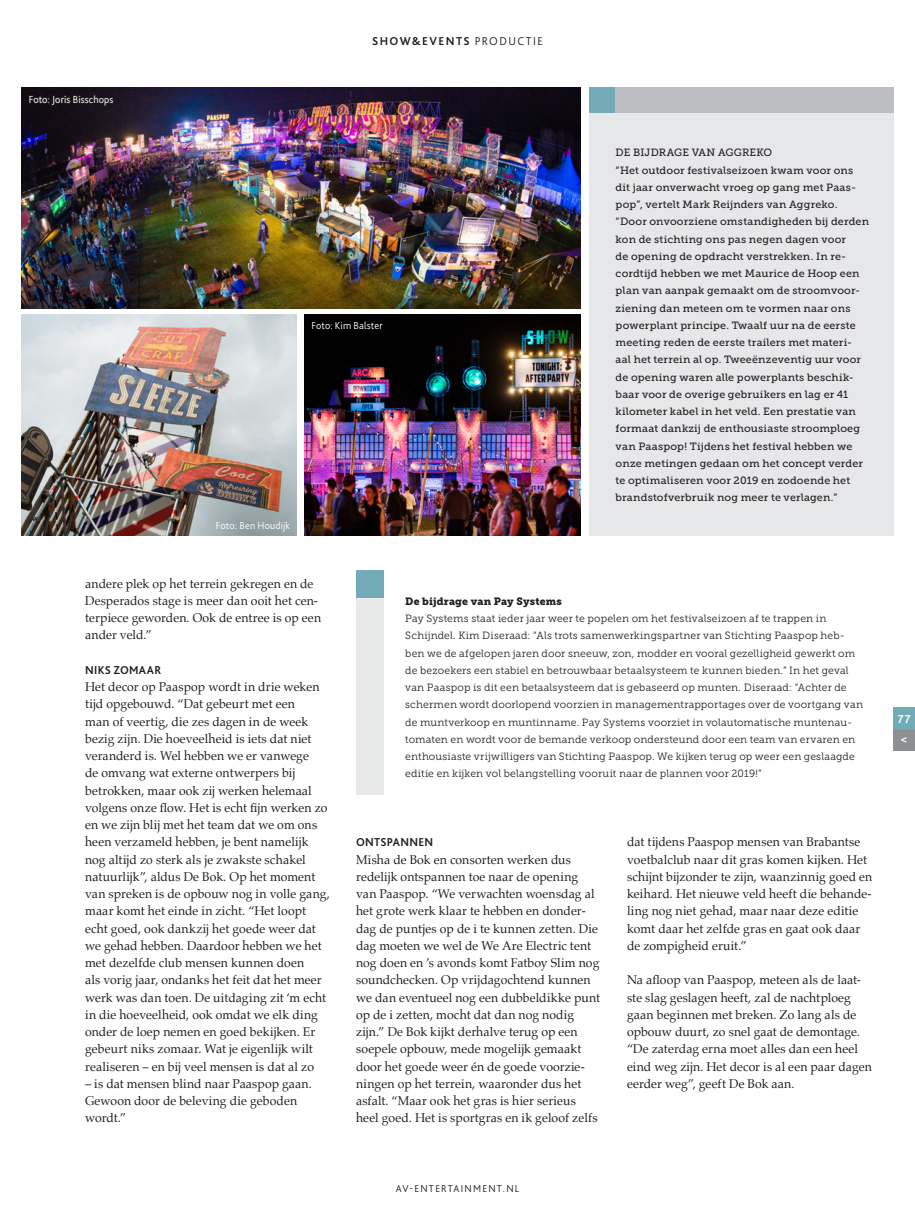
<style>
.page{position:relative;width:915px;height:1212px;background:#fff}
.page>*{position:absolute;margin:0;border:0;box-sizing:border-box;transform-origin:0 0}
.t1{font:12.75px/17.2px "Palatino";letter-spacing:.005em;color:#231f20;scale:.96 1}
.t2{font:700 12px "Bliss 2";letter-spacing:.025em;color:#231f20;scale:.96 1}
.t3{font:700 12px "Bliss 2";letter-spacing:.12em;color:#231f20}
.t4{font:700 12px/20.7px "Bliss 2";color:#fff}
.t5{font:10.5px/17.2px "Museo Slab 500";letter-spacing:.015em;color:#231f20}
.t6{font:10.5px/17.2px "Museo Slab 300";letter-spacing:.015em;color:#231f20}
.t7{font:300 10.5px "Bliss 2";letter-spacing:.015em;color:#fff}
.t8{font:10.5px "Museo Slab 900";letter-spacing:.015em;color:#231f20}
.t9{font:300 10.5px "Bliss 2";letter-spacing:.125em;color:#231f20}
.s1{font-weight:300}
</style>
<div class="page">
<div style="left:893px;top:728px;width:21px;height:22px;background:#8d8f92"></div>
<div style="left:893px;top:707px;width:21px;height:22px;background:#72abb6"></div>
<div style="left:356px;top:570px;width:27px;height:224px;background:#e8e9e9"></div>
<div style="left:356px;top:570px;width:27px;height:27px;background:#72abb6"></div>
<div style="left:588px;top:89px;width:305px;height:447px;background:#e6e7e9"></div>
<div style="left:588px;top:87px;width:305px;height:25px;background:#bcbdc0"></div>
<div style="left:588px;top:87px;width:26px;height:25px;background:#72abb6"></div>
<img style="left:21px;top:315px;width:276px;height:221px">
<img style="left:21px;top:87px;width:559px;height:221px">
<img style="left:305px;top:315px;width:275px;height:221px">
<svg style="left:28px;top:94px;width:86px;height:13px"></svg>
<p class="t7" style="left:29px;top:93px;width:86px">Foto: Joris Bisschops</p>
<p class="t3" style="left:372px;top:33px;width:172px">SHOW&amp;EVENTS <span class="s1">PRODUCTIE</span></p>
<p class="t7" style="left:311px;top:319px;width:73px">Foto: Kim Balster</p>
<p class="t7" style="left:216px;top:519px;width:75px">Foto: Ben Houdijk</p>
<p class="t5" style="left:615px;top:144px;width:255px">DE BIJDRAGE VAN AGGREKO<br>“Het outdoor festivalseizoen kwam voor ons dit jaar onverwacht vroeg op gang met Paas&shy;pop”, vertelt Mark Reijnders van Aggreko. “Door onvoorziene omstandigheden bij derden kon de stichting ons pas negen dagen voor<br>de opening de opdracht verstrekken. In re&shy;cordtijd hebben we met Maurice de Hoop een plan van aanpak gemaakt om de stroomvoor&shy;ziening dan meteen om te vormen naar ons powerplant principe. Twaalf uur na de eerste meeting reden de eerste trailers met materi&shy;aal het terrein al op. Tweeënzeventig uur voor de opening waren alle powerplants beschik&shy;baar voor de overige gebruikers en lag er 41 kilometer kabel in het veld. Een prestatie van formaat dankzij de enthousiaste stroomploeg van Paaspop! Tijdens het festival hebben we onze metingen gedaan om het concept verder te optimaliseren voor 2019 en zodoende het brandstofverbruik nog meer te verlagen.”</p>
<p class="t1" style="left:85px;top:574px;width:247px">andere plek op het terrein gekregen en de Desperados stage is meer dan ooit het cen&shy;terpiece geworden. Ook de entree is op een ander veld.”</p>
<p class="t2" style="left:85px;top:662px;width:81px">NIKS ZOMAAR</p>
<p class="t1" style="left:85px;top:678px;width:256px">Het decor op Paaspop wordt in drie weken tijd opgebouwd. “Dat gebeurt met een<br>man of veertig, die zes dagen in de week bezig zijn. Die hoeveelheid is iets dat niet veranderd is. Wel hebben we er vanwege<br>de omvang wat externe ontwerpers bij betrokken, maar ook zij werken helemaal volgens onze flow. Het is echt fijn werken zo en we zijn blij met het team dat we om ons heen verzameld hebben, je bent namelijk nog altijd zo sterk als je zwakste schakel natuurlijk”, aldus De Bok. Op het moment van spreken is de opbouw nog in volle gang, maar komt het einde in zicht. “Het loopt echt goed, ook dankzij het goede weer dat we gehad hebben. Daardoor hebben we het met dezelfde club mensen kunnen doen<br>als vorig jaar, ondanks het feit dat het meer werk was dan toen. De uitdaging zit ‘m echt in die hoeveelheid, ook omdat we elk ding onder de loep nemen en goed bekijken. Er gebeurt niks zomaar. Wat je eigenlijk wilt realiseren – en bij veel mensen is dat al zo</p>
<p class="t1" style="left:85px;top:1075px;width:238px">– is dat mensen blind naar Paaspop gaan.<br>Gewoon door de beleving die geboden wordt.”</p>
<p class="t8" style="left:405px;top:595px;width:158px">De bijdrage van Pay Systems</p>
<p class="t6" style="left:405px;top:610px;width:459px">Pay Systems staat ieder jaar weer te popelen om het festivalseizoen af te trappen in Schijndel. Kim Diseraad: “Als trots samenwerkingspartner van Stichting Paaspop heb&shy;ben we de afgelopen jaren door sneeuw, zon, modder en vooral gezelligheid gewerkt om de bezoekers een stabiel en betrouwbaar betaalsysteem te kunnen bieden.” In het geval van Paaspop is dit een betaalsysteem dat is gebaseerd op munten. Diseraad: “Achter de schermen wordt doorlopend voorzien in managementrapportages over de voortgang van de muntverkoop en muntinname. Pay Systems voorziet in volautomatische muntenau&shy;tomaten en wordt voor de bemande verkoop ondersteund door een team van ervaren en enthousiaste vrijwilligers van Stichting Paaspop. We kijken terug op weer een geslaagde editie en kijken vol belangstelling vooruit naar de plannen voor 2019!”</p>
<p class="t2" style="left:356px;top:835px;width:82px">ONTSPANNEN</p>
<p class="t1" style="left:356px;top:850px;width:256px">Misha de Bok en consorten werken dus redelijk ontspannen toe naar de opening van Paaspop. “We verwachten woensdag al het grote werk klaar te hebben en donder&shy;dag de puntjes op de i te kunnen zetten. Die dag moeten we wel de We Are Electric tent nog doen en ’s avonds komt Fatboy Slim nog soundchecken. Op vrijdagochtend kunnen we dan eventueel nog een dubbeldikke punt op de i zetten, mocht dat dan nog nodig zijn.” De Bok kijkt derhalve terug op een soepele opbouw, mede mogelijk gemaakt door het goede weer én de goede voorzie&shy;ningen op het terrein, waaronder dus het asfalt. “Maar ook het gras is hier serieus heel goed. Het is sportgras en ik geloof zelfs</p>
<p class="t9" style="left:395px;top:1182px;width:125px">AV-ENTERTAINMENT.NL</p>
<p class="t1" style="left:626px;top:833px;width:257px">dat tijdens Paaspop mensen van Brabantse voetbalclub naar dit gras komen kijken. Het schijnt bijzonder te zijn, waanzinnig goed en keihard. Het nieuwe veld heeft die behande&shy;ling nog niet gehad, maar naar deze editie komt daar het zelfde gras en gaat ook daar de zompigheid eruit.”</p>
<p class="t1" style="left:626px;top:971px;width:256px">Na afloop van Paaspop, meteen als de laat&shy;ste slag geslagen heeft, zal de nachtploeg gaan beginnen met breken. Zo lang als de opbouw duurt, zo snel gaat de demontage. “De zaterdag erna moet alles dan een heel eind weg zijn. Het decor is al een paar dagen eerder weg”, geeft De Bok aan.</p>
<p class="t4" style="left:897px;top:708px;width:15px">77 &lt;</p>
</div>
